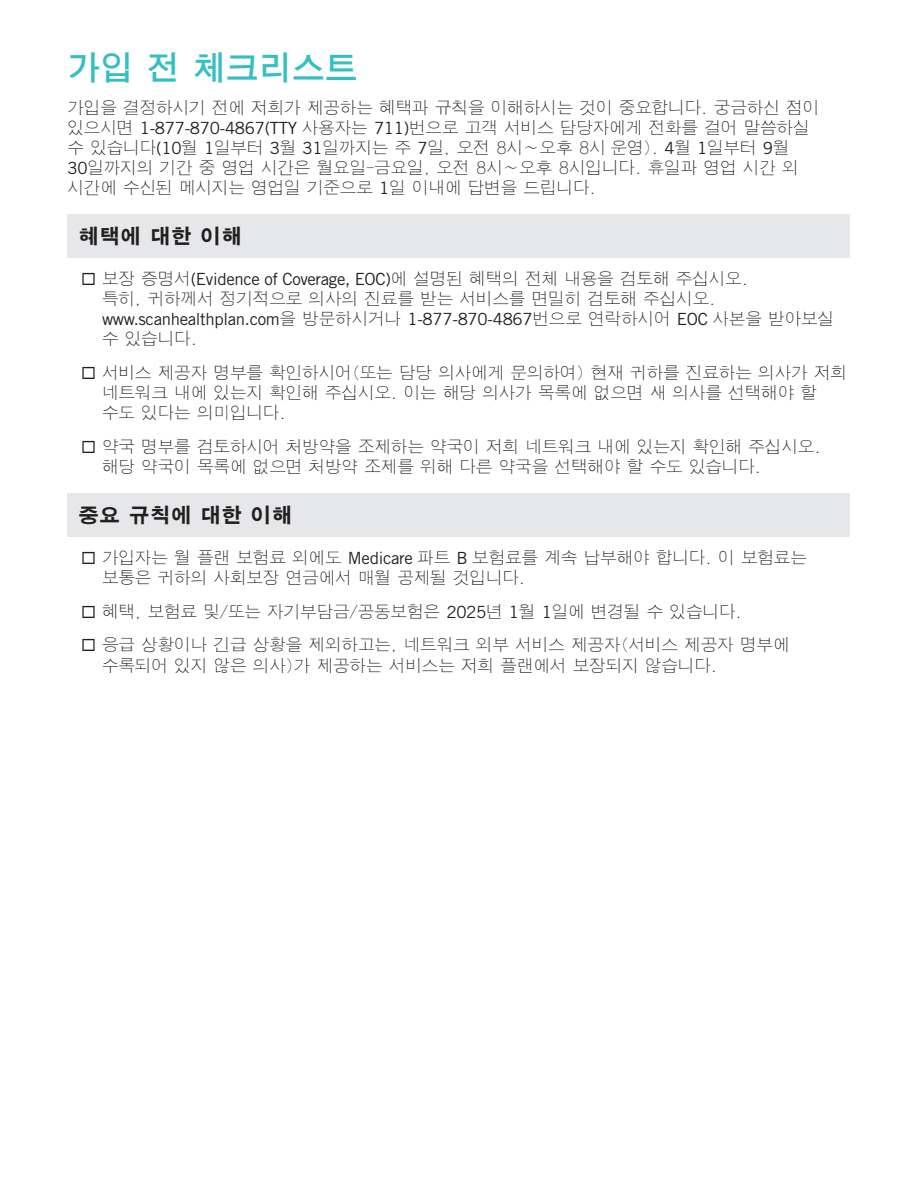
<style>
.page{position:relative;width:918px;height:1188px;background:#fff}
.page>*{position:absolute;margin:0;border:0;box-sizing:border-box;transform-origin:0 0}
.t1{font:600 33px "SM Gothic Std";color:#35bfc2}
.t2{font:700 21px "SM Gothic Std";color:#231f20}
.BODY{font:300 16.8px/20.1px "SM Gothic Std";letter-spacing:-.02em;color:#231f20}
.s1{font-family:"Trade Gothic LT Std";font-weight:400}
</style>
<div class="page">
<div style="left:68px;top:214px;width:782px;height:43px;background:#e6e7e9"></div>
<div style="left:68px;top:493px;width:782px;height:43px;background:#e6e7e9"></div>
<p class="t1" style="left:68px;top:51px;width:292px">가입 전 체크리스트</p>
<p class="BODY" style="left:68px;top:99px;width:753px">가입을 결정하시기 전에 저희가 제공하는 혜택과 규칙을 이해하시는 것이 중요합니다. 궁금하신 점이 있으시면 <span class="s1">1-877-870-4867(TTY</span> 사용자는 <span class="s1">711)</span>번으로 고객 서비스 담당자에게 전화를 걸어 말씀하실 수 있습니다<span class="s1">(10</span>월 <span class="s1">1</span>일부터 <span class="s1">3</span>월 <span class="s1">31</span>일까지는 주 <span class="s1">7</span>일, 오전 8시~오후 8시 운영). <span class="s1">4</span>월 <span class="s1">1</span>일부터 <span class="s1">9</span>월 <span class="s1">30</span>일까지의 기간 중 영업 시간은 월요일-금요일, 오전 8시~오후 8시입니다. 휴일과 영업 시간 외 시간에 수신된 메시지는 영업일 기준으로 <span class="s1">1</span>일 이내에 답변을 드립니다.</p>
<p class="t2" style="left:78px;top:225px;width:165px">혜택에 대한 이해</p>
<p class="BODY" style="left:102px;top:270px;width:734px;text-indent:-21px">◻ 보장 증명서<span class="s1">(Evidence of Coverage, EOC)</span>에 설명된 혜택의 전체 내용을 검토해 주십시오.<br>특히, 귀하께서 정기적으로 의사의 진료를 받는 서비스를 면밀히 검토해 주십시오. <span class="s1">www.scanhealthplan.com</span>을 방문하시거나 <span class="s1">1-877-870-4867</span>번으로 연락하시어 <span class="s1">EOC</span> 사본을 받아보실 수 있습니다.</p>
<p class="BODY" style="left:102px;top:364px;width:747px;text-indent:-21px">◻ 서비스 제공자 명부를 확인하시어(또는 담당 의사에게 문의하여) 현재 귀하를 진료하는 의사가 저희 네트워크 내에 있는지 확인해 주십시오. 이는 해당 의사가 목록에 없으면 새 의사를 선택해야 할 수도 있다는 의미입니다.</p>
<p class="BODY" style="left:102px;top:438px;width:721px;text-indent:-21px">◻ 약국 명부를 검토하시어 처방약을 조제하는 약국이 저희 네트워크 내에 있는지 확인해 주십시오. 해당 약국이 목록에 없으면 처방약 조제를 위해 다른 약국을 선택해야 할 수도 있습니다.</p>
<p class="t2" style="left:78px;top:504px;width:216px">중요 규칙에 대한 이해</p>
<p class="BODY" style="left:102px;top:549px;width:707px;text-indent:-21px">◻ 가입자는 월 플랜 보험료 외에도 <span class="s1">Medicare</span> 파트 <span class="s1">B</span> 보험료를 계속 납부해야 합니다. 이 보험료는 보통은 귀하의 사회보장 연금에서 매월 공제될 것입니다.</p>
<p class="BODY" style="left:81px;top:603px;width:663px">◻ 혜택, 보험료 및/또는 자기부담금/공동보험은 <span class="s1">2025</span>년 <span class="s1">1</span>월 <span class="s1">1</span>일에 변경될 수 있습니다.</p>
<p class="BODY" style="left:102px;top:636px;width:689px;text-indent:-21px">◻ 응급 상황이나 긴급 상황을 제외하고는, 네트워크 외부 서비스 제공자(서비스 제공자 명부에 수록되어 있지 않은 의사)가 제공하는 서비스는 저희 플랜에서 보장되지 않습니다.</p>
</div>
